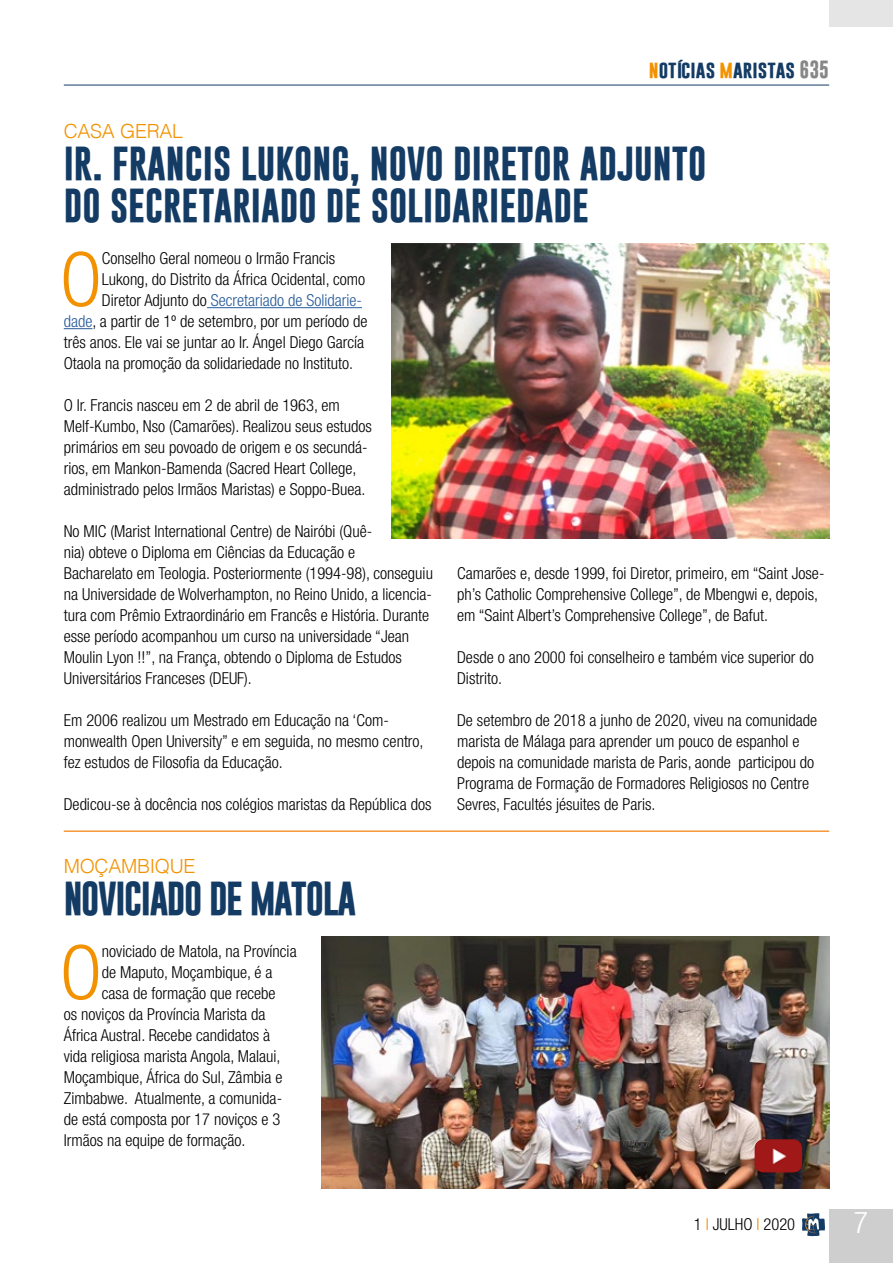
<style>
.page{position:relative;width:893px;height:1263px;background:#fff}
.page>*{position:absolute;margin:0;border:0;box-sizing:border-box;transform-origin:0 0}
.t1{font:300 condensed 75.3px "Helvetica Neue";color:#f39200}
.t2{font:700 34.5px/42px "Gobold";color:#133b64}
.t3{font:700 34.5px "Gobold";letter-spacing:-.04em;color:#133b64}
.t4{font:300 condensed 30px "Helvetica Neue";color:#fff}
.t5{font:300 19.5px "Helvetica";letter-spacing:-.015em;color:#f39200}
.t6{font:700 18px "Gobold";color:#133b64}
.t7{font:300 condensed 16.5px/21px "Helvetica Neue";color:#000}
.t8{font:300 condensed 16.5px "Helvetica Neue";color:#275b9b}
.s1{color:#f39200}
.s2{color:#878787}
.s3{color:#000}
.s4{color:#275b9b}
</style>
<div class="page">
<div style="left:829px;top:1209px;width:64px;height:54px;background:#cfcece"></div>
<hr style="left:64px;top:85px;width:765px;height:1px;background:#133b64">
<svg style="left:802px;top:1213px;width:23px;height:23px"></svg>
<div style="left:829px;top:0;width:64px;height:27px;background:#e6e5e5"></div>
<hr style="left:207px;top:307px;width:155px;height:1px;background:#275b9b">
<svg style="left:64px;top:328px;width:28px;height:1px"></svg>
<img style="left:391px;top:243px;width:438px;height:295px">
<hr style="left:64px;top:830px;width:765px;height:2px;background:#f49638">
<img style="left:322px;top:936px;width:507px;height:252px">
<img style="left:755px;top:1139px;width:47px;height:33px">
<p class="t6" style="left:649px;top:57px;width:182px"><span class="s1">n</span>otícias <span class="s1">m</span>aristas <span class="s2">635</span></p>
<p class="t5" style="left:64px;top:114px;width:121px">CASA GERAL</p>
<h2 class="t2" style="left:64px;top:143px;width:644px">IR. FRANCIS LUKONG, NOVO DIRETOR ADJUNTO<br>DO SECRETARIADO DE SOLIDARIEDADE</h2>
<h1 class="t1" style="left:60px;top:236px;width:43px">O</h1>
<p class="t7" style="left:102px;top:248px;width:235px">Conselho Geral nomeou o Irmão Francis</p>
<p class="t7" style="left:102px;top:269px;width:265px">Lukong, do Distrito da África Ocidental, como</p>
<p class="t8" style="left:102px;top:291px;width:262px"><span class="s3">Diretor Adjunto do</span> Secretariado de Solidarie-</p>
<p class="t7" style="left:64px;top:311px;width:305px"><span class="s4">dade</span>, a partir de 1º de setembro, por um período de</p>
<p class="t7" style="left:64px;top:332px;width:302px">três anos. Ele vai se juntar ao Ir. Ángel Diego García</p>
<p class="t7" style="left:64px;top:353px;width:291px">Otaola na promoção da solidariedade no Instituto.</p>
<p class="t7" style="left:64px;top:395px;width:310px">O Ir. Francis nasceu em 2 de abril de 1963, em Melf-Kumbo, Nso (Camarões). Realizou seus estudos primários em seu povoado de origem e os secundá&shy;rios, em Mankon-Bamenda (Sacred Heart College, administrado pelos Irmãos Maristas) e Soppo-Buea.</p>
<p class="t7" style="left:64px;top:521px;width:371px">No MIC (Marist International Centre) de Nairóbi (Quê-<br>nia) obteve o Diploma em Ciências da Educação e<br>Bacharelato em Teologia. Posteriormente (1994-98), conseguiu na Universidade de Wolverhampton, no Reino Unido, a licencia&shy;tura com Prêmio Extraordinário em Francês e História. Durante esse período acompanhou um curso na universidade “Jean Moulin Lyon !!”, na França, obtendo o Diploma de Estudos Universitários Franceses (DEUF).</p>
<p class="t7" style="left:64px;top:710px;width:361px">Em 2006 realizou um Mestrado em Educação na ‘Com&shy;monwealth Open University” e em seguida, no mesmo centro, fez estudos de Filosofia da Educação.</p>
<p class="t7" style="left:64px;top:794px;width:369px">Dedicou-se à docência nos colégios maristas da República dos</p>
<p class="t7" style="left:457px;top:563px;width:369px">Camarões e, desde 1999, foi Diretor, primeiro, em “Saint Jose&shy;ph’s Catholic Comprehensive College”, de Mbengwi e, depois, em “Saint Albert’s Comprehensive College”, de Bafut.</p>
<p class="t7" style="left:457px;top:647px;width:358px">Desde o ano 2000 foi conselheiro e também vice superior do<br>Distrito.</p>
<p class="t7" style="left:457px;top:710px;width:362px">De setembro de 2018 a junho de 2020, viveu na comunidade marista de Málaga para aprender um pouco de espanhol e depois na comunidade marista de Paris, aonde participou do Programa de Formação de Formadores Religiosos no Centre Sevres, Facultés jésuites de Paris.</p>
<p class="t5" style="left:64px;top:849px;width:133px">MOÇAMBIQUE</p>
<h2 class="t3" style="left:64px;top:876px;width:294px">NOVICIADO DE MATOLA</h2>
<h1 class="t1" style="left:60px;top:929px;width:43px">O</h1>
<p class="t7" style="left:102px;top:941px;width:196px">noviciado de Matola, na Província</p>
<p class="t7" style="left:102px;top:962px;width:172px">de Maputo, Moçambique, é a</p>
<p class="t7" style="left:102px;top:983px;width:175px">casa de formação que recebe</p>
<p class="t7" style="left:64px;top:1004px;width:203px">os noviços da Província Marista da</p>
<p class="t7" style="left:64px;top:1025px;width:208px">África Austral. Recebe candidatos à</p>
<p class="t7" style="left:64px;top:1046px;width:218px">vida religiosa marista Angola, Malaui,</p>
<p class="t7" style="left:64px;top:1067px;width:220px">Moçambique, África do Sul, Zâmbia e</p>
<p class="t7" style="left:64px;top:1088px;width:220px">Zimbabwe. Atualmente, a comunida-</p>
<p class="t7" style="left:64px;top:1109px;width:218px">de está composta por 17 noviços e 3</p>
<p class="t7" style="left:64px;top:1130px;width:183px">Irmãos na equipe de formação.</p>
<p class="t7" style="left:694px;top:1214px;width:103px">1 <span class="s1">I</span> JULHO <span class="s1">I</span> 2020</p>
<h3 class="t4" style="left:854px;top:1205px;width:16px">7</h3>
</div>
